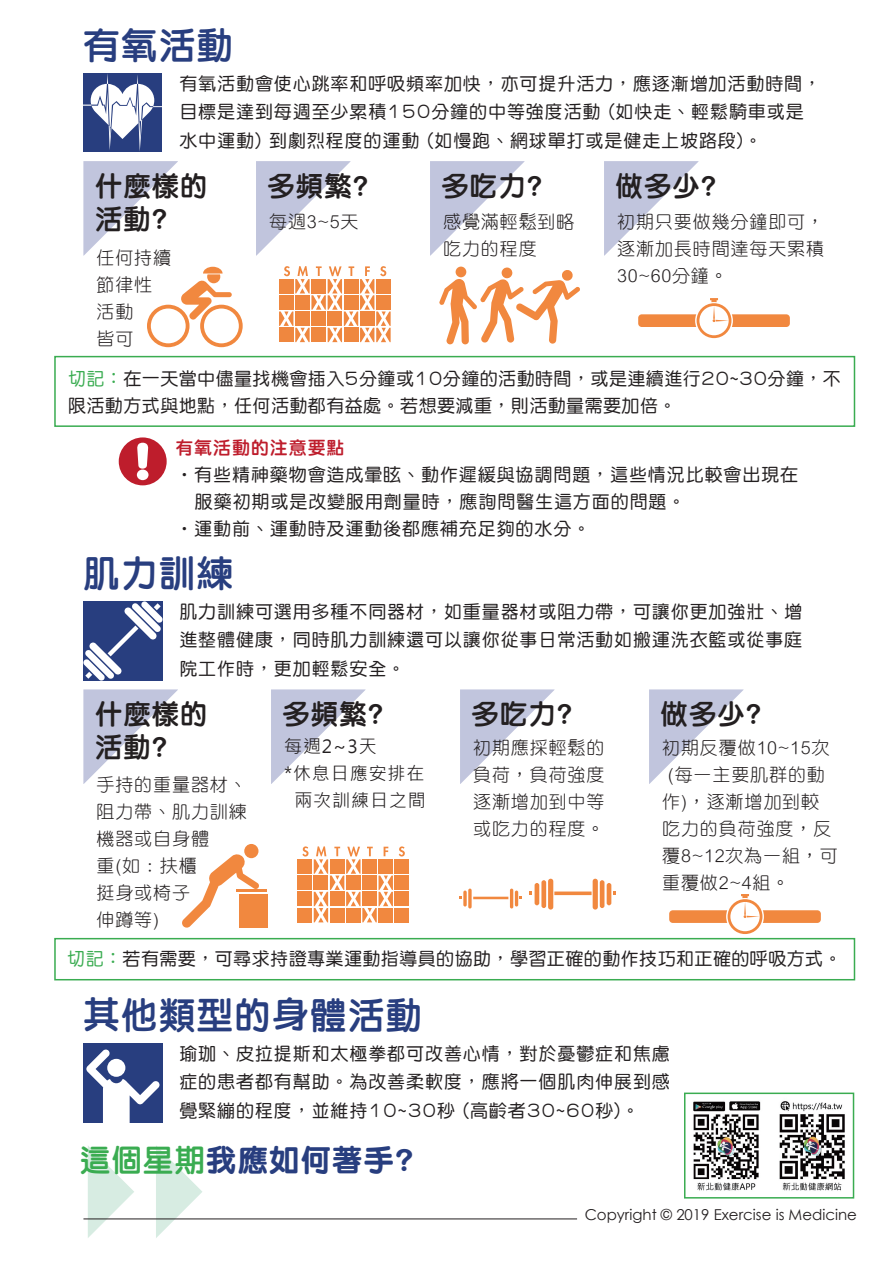
<style>
.page{position:relative;width:893px;height:1263px;background:#fff}
.page>*{position:absolute;margin:0;border:0;box-sizing:border-box;transform-origin:0 0}
.t1{font:36px "DF Li Yuan Bd HK BF";letter-spacing:.05em;color:#283e7f}
.t2{font:30px "DF Li Yuan XB HK BF";letter-spacing:.05em;color:#283e7f}
.t3{font:27px/33px "DF Li Yuan Bd HK BF";letter-spacing:.05em;color:#231f20}
.t4{font:18px/28.5px "DF Yuan Md HKP BF";letter-spacing:.05em;color:#231f20;text-align:justify}
.t5{font:18px/27px "DF Yuan Lt HKP BF";letter-spacing:.05em;color:#231f20}
.t6{font:18px/27px "DF Yuan Md HKP BF";letter-spacing:.025em;color:#231f20}
.t7{font:18px "Microsoft Jheng Hei";letter-spacing:.05em;color:#231f20}
.t8{font:18px "DFN Yuan MXB HKP BF";letter-spacing:.05em;color:#be1d2c}
.t9{font:15px "Century Gothic";color:#231f20}
.s1{color:#3aac51}
.s2{font-family:"DF Li Yuan Bd HK BF";color:#3aac51}
</style>
<div class="page">
<img style="left:684px;top:1092px;width:171px;height:107px">
<div style="left:684px;top:1092px;width:170px;height:106px;border:2px solid #3aac51"></div>
<svg style="left:83px;top:161px;width:95px;height:95px"></svg>
<svg style="left:83px;top:73px;width:79px;height:79px"></svg>
<svg style="left:83px;top:601px;width:80px;height:80px"></svg>
<div style="left:54px;top:356px;width:801px;height:71px;border:2px solid #3aac51"></div>
<svg style="left:147px;top:267px;width:96px;height:80px"></svg>
<svg style="left:638px;top:298px;width:152px;height:40px"></svg>
<svg style="left:439px;top:267px;width:141px;height:78px"></svg>
<svg style="left:669px;top:894px;width:152px;height:40px"></svg>
<svg style="left:302px;top:846px;width:6px;height:10px"></svg>
<svg style="left:399px;top:846px;width:6px;height:10px"></svg>
<div style="left:298px;top:859px;width:14px;height:15px;background:#f1883f"></div>
<div style="left:395px;top:859px;width:14px;height:15px;background:#f1883f"></div>
<div style="left:298px;top:875px;width:14px;height:15px;background:#f1883f"></div>
<div style="left:395px;top:875px;width:14px;height:15px;background:#f1883f"></div>
<div style="left:298px;top:908px;width:14px;height:14px;background:#f1883f"></div>
<div style="left:395px;top:908px;width:14px;height:14px;background:#f1883f"></div>
<div style="left:298px;top:892px;width:14px;height:14px;background:#f1883f"></div>
<div style="left:395px;top:892px;width:14px;height:14px;background:#f1883f"></div>
<svg style="left:314px;top:846px;width:79px;height:76px"></svg>
<div style="left:244px;top:844px;width:14px;height:14px;background:#f1883f;border-radius:50%"></div>
<svg style="left:182px;top:853px;width:77px;height:75px"></svg>
<div style="left:239px;top:894px;width:28px;height:33px;background:#f1883f"></div>
<hr style="left:237px;top:889px;width:30px;height:3px;background:#f1883f">
<div style="left:541px;top:880px;width:5px;height:28px;background:#f1883f;border-radius:2px"></div>
<hr style="left:535px;top:883px;width:4px;height:22px;background:#f1883f;border-radius:2px">
<div style="left:548px;top:879px;width:5px;height:30px;background:#f1883f;border-radius:3px"></div>
<hr style="left:600px;top:880px;width:4px;height:28px;background:#f1883f;border-radius:2px">
<hr style="left:607px;top:883px;width:4px;height:22px;background:#f1883f;border-radius:2px">
<div style="left:593px;top:879px;width:5px;height:30px;background:#f1883f;border-radius:3px"></div>
<svg style="left:554px;top:891px;width:38px;height:4px"></svg>
<svg style="left:468px;top:888px;width:4px;height:20px"></svg>
<svg style="left:463px;top:890px;width:4px;height:16px"></svg>
<hr style="left:510px;top:888px;width:3px;height:20px;background:#f1883f;border-radius:2px">
<hr style="left:515px;top:890px;width:3px;height:16px;background:#f1883f;border-radius:2px">
<svg style="left:473px;top:897px;width:35px;height:2px"></svg>
<svg style="left:256px;top:161px;width:95px;height:95px"></svg>
<svg style="left:430px;top:161px;width:95px;height:95px"></svg>
<svg style="left:604px;top:161px;width:95px;height:95px"></svg>
<svg style="left:83px;top:689px;width:95px;height:95px"></svg>
<div style="left:54px;top:938px;width:801px;height:42px;border:2px solid #3aac51"></div>
<svg style="left:271px;top:689px;width:95px;height:95px"></svg>
<svg style="left:460px;top:689px;width:95px;height:95px"></svg>
<svg style="left:649px;top:689px;width:95px;height:95px"></svg>
<div style="left:83px;top:1043px;width:80px;height:79px;background:#283e7f"></div>
<svg style="left:86px;top:1049px;width:74px;height:74px"></svg>
<div style="left:119px;top:437px;width:48px;height:48px;background:#be1d2c;border-radius:50%"></div>
<svg style="left:137px;top:443px;width:12px;height:37px"></svg>
<svg style="left:279px;top:266px;width:112px;height:76px"></svg>
<svg style="left:88px;top:1146px;width:46px;height:92px"></svg>
<svg style="left:156px;top:1145px;width:46px;height:93px"></svg>
<hr style="left:83px;top:1218px;width:494px;height:1px;background:#231f20">
<h1 class="t1" style="left:83px;top:27px;width:151px">有氧活動</h1>
<p class="t4" style="left:179px;top:69px;width:643px;text-align:left">有氧活動會使心跳率和呼吸頻率加快，亦可提升活力，應逐漸增加活動時間，目標是達到每週至少累積150分鐘的中等強度活動 (如快走、輕鬆騎車或是水中運動) 到劇烈程度的運動 (如慢跑、網球單打或是健走上坡路段)。</p>
<h3 class="t3" style="left:95px;top:170px;width:114px">什麼樣的活動?</h3>
<p class="t5" style="left:97px;top:244px;width:76px">任何持續節律性活動<br>皆可</p>
<h3 class="t3" style="left:268px;top:170px;width:102px">多頻繁?</h3>
<p class="t5" style="left:269px;top:208px;width:91px">每週3~5天</p>
<h3 class="t3" style="left:442px;top:170px;width:102px">多吃力?</h3>
<p class="t5" style="left:443px;top:208px;width:133px">感覺滿輕鬆到略吃力的程度</p>
<h3 class="t3" style="left:616px;top:170px;width:102px">做多少?</h3>
<p class="t5" style="left:617px;top:208px;width:208px;text-align:justify">初期只要做幾分鐘即可，逐漸加長時間達每天累積30~60分鐘。</p>
<p class="t6" style="left:68px;top:365px;width:774px"><span class="s1">切記：</span>在一天當中儘量找機會插入5分鐘或10分鐘的活動時間，或是連續進行20~30分鐘，不限活動方式與地點，任何活動都有益處。若想要減重，則活動量需要加倍。</p>
<p class="t8" style="left:175px;top:438px;width:171px">有氧活動的注意要點</p>
<p class="t4" style="left:175px;top:460px;width:624px">‧有些精神藥物會造成暈眩、動作遲緩與協調問題，這些情況比較會出現在</p>
<p class="t4" style="left:195px;top:487px;width:492px">服藥初期或是改變服用劑量時，應詢問醫生這方面的問題。</p>
<p class="t4" style="left:175px;top:514px;width:416px">‧運動前、運動時及運動後都應補充足夠的水分。</p>
<h1 class="t1" style="left:83px;top:555px;width:151px">肌力訓練</h1>
<p class="t4" style="left:179px;top:597px;width:624px">肌力訓練可選用多種不同器材，如重量器材或阻力帶，可讓你更加強壯、增進整體健康，同時肌力訓練還可以讓你從事日常活動如搬運洗衣籃或從事庭院工作時，更加輕鬆安全。</p>
<h3 class="t3" style="left:95px;top:698px;width:114px">什麼樣的活動?</h3>
<p class="t5" style="left:97px;top:772px;width:152px">手持的重量器材、阻力帶、肌力訓練機器或自身體<br>重(如：扶櫃<br>挺身或椅子<br>伸蹲等)</p>
<h3 class="t3" style="left:283px;top:698px;width:102px">多頻繁?</h3>
<p class="t7" style="left:284px;top:735px;width:94px">每週2~3天</p>
<p class="t7" style="left:284px;top:762px;width:142px">*休息日應安排在</p>
<p class="t7" style="left:294px;top:789px;width:133px">兩次訓練日之間</p>
<h3 class="t3" style="left:472px;top:698px;width:102px">多吃力?</h3>
<p class="t5" style="left:473px;top:734px;width:133px;text-align:justify">初期應採輕鬆的負荷，負荷強度逐漸增加到中等或吃力的程度。</p>
<h3 class="t3" style="left:661px;top:698px;width:102px">做多少?</h3>
<p class="t5" style="left:662px;top:734px;width:169px">初期反覆做10~15次</p>
<p class="t5" style="left:668px;top:761px;width:159px">(每一主要肌群的動</p>
<p class="t5" style="left:662px;top:788px;width:159px">作)，逐漸增加到較</p>
<p class="t5" style="left:662px;top:815px;width:171px">吃力的負荷強度，反</p>
<p class="t5" style="left:662px;top:842px;width:177px">覆8~12次為一組，可</p>
<p class="t5" style="left:662px;top:869px;width:129px">重覆做2~4組。</p>
<p class="t6" style="left:67px;top:945px;width:776px"><span class="s1">切記：</span>若有需要，可尋求持證專業運動指導員的協助，學習正確的動作技巧和正確的呼吸方式。</p>
<h1 class="t1" style="left:83px;top:997px;width:340px">其他類型的身體活動</h1>
<p class="t4" style="left:179px;top:1039px;width:492px">瑜珈、皮拉提斯和太極拳都可改善心情，對於憂鬱症和焦慮症的患者都有幫助。為改善柔軟度，應將一個肌肉伸展到感覺緊繃的程度，並維持10~30秒 (高齡者30~60秒)。</p>
<h2 class="t2" style="left:80px;top:1145px;width:335px"><span class="s2">這個星期</span>我應如何著手?</h2>
<p class="t9" style="left:585px;top:1204px;width:274px">Copyright © 2019 Exercise is Medicine</p>
</div>
